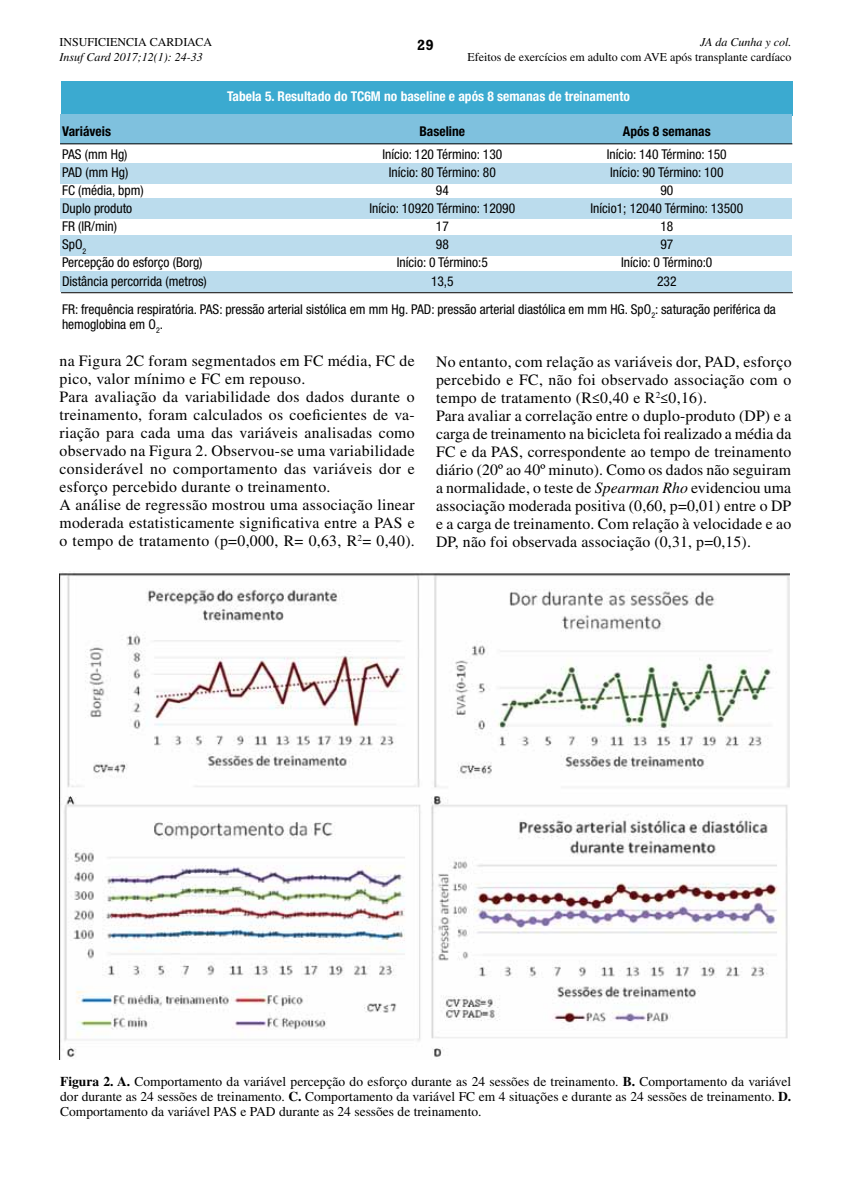
<style>
.page{position:relative;width:851px;height:1191px;background:#fff}
.page>*{position:absolute;margin:0;border:0;box-sizing:border-box;transform-origin:0 0}
.t1{font:15.75px/18px "Times LT Std";letter-spacing:.02em;color:#000}
.t2{font:700 15px "Rockwell";color:#000}
.t3{font:condensed 13.5px/28.2px "Helvetica Neue LT Std";color:#000}
.t4{font:13.5px/15px "Times LT Std";color:#000;text-align:justify}
.t5{font:700 condensed 13.5px "Helvetica Neue LT Std";color:#fff}
.t6{font:700 condensed 13.5px "Helvetica Neue LT Std";color:#000}
.t7{font:12px "Times LT Std";color:#000}
.t8{font:italic 12px "Times LT Std";color:#000}
.s1{font-style:italic}
.s2{font-weight:700}
</style>
<div class="page">
<img style="left:59px;top:573px;width:730px;height:486px">
<div style="left:61px;top:81px;width:731px;height:34px;background:#3baad0"></div>
<div style="left:60px;top:114px;width:732px;height:30px;background:#7fc1de"></div>
<div style="left:60px;top:164px;width:732px;height:20px;background:#bbdced"></div>
<div style="left:60px;top:199px;width:732px;height:20px;background:#bbdced"></div>
<div style="left:60px;top:236px;width:732px;height:20px;background:#bbdced"></div>
<div style="left:60px;top:272px;width:732px;height:20px;background:#bbdced"></div>
<hr style="left:61px;top:292px;width:731px;height:1px;background:#000">
<hr style="left:60px;top:143px;width:732px;height:1px;background:#000">
<p class="t7" style="left:60px;top:36px;width:154px">INSUFICIENCIA CARDIACA</p>
<p class="t8" style="left:60px;top:50px;width:145px">Insuf Card 2017;12(1): 24-33</p>
<p class="t2" style="left:417px;top:36px;width:18px">29</p>
<p class="t8" style="left:700px;top:36px;width:93px">JA da Cunha y col.</p>
<p class="t7" style="left:467px;top:50px;width:325px">Efeitos de exercícios em adulto com AVE após transplante cardíaco</p>
<p class="t5" style="left:227px;top:88px;width:404px">Tabela 5. Resultado do TC6M no baseline e após 8 semanas de treinamento</p>
<p class="t6" style="left:62px;top:123px;width:50px">Variáveis</p>
<p class="t6" style="left:419px;top:123px;width:47px">Baseline</p>
<p class="t6" style="left:622px;top:123px;width:89px">Após 8 semanas</p>
<p class="t3" style="left:62px;top:140px;width:67px">PAS (mm Hg)</p>
<p class="t3" style="left:382px;top:140px;width:121px">Início: 120 Término: 130</p>
<p class="t3" style="left:606px;top:140px;width:121px">Início: 140 Término: 150</p>
<p class="t3" style="left:62px;top:158px;width:68px">PAD (mm Hg)</p>
<p class="t3" style="left:389px;top:158px;width:108px">Início: 80 Término: 80</p>
<p class="t3" style="left:610px;top:158px;width:115px">Início: 90 Término: 100</p>
<p class="t3" style="left:62px;top:176px;width:83px">FC (média, bpm)</p>
<p class="t3" style="left:436px;top:176px;width:14px">94</p>
<p class="t3" style="left:660px;top:176px;width:14px">90</p>
<p class="t3" style="left:62px;top:194px;width:72px">Duplo produto</p>
<p class="t3" style="left:369px;top:194px;width:147px">Início: 10920 Término: 12090</p>
<p class="t3" style="left:590px;top:194px;width:154px">Início1; 12040 Término: 13500</p>
<p class="t3" style="left:62px;top:212px;width:57px">FR (IR/min)</p>
<p class="t3" style="left:436px;top:212px;width:14px">17</p>
<p class="t3" style="left:660px;top:212px;width:14px">18</p>
<p class="t3" style="left:62px;top:230px;width:26px">SpO<sub>2</sub></p>
<p class="t3" style="left:436px;top:230px;width:14px">98</p>
<p class="t3" style="left:660px;top:230px;width:14px">97</p>
<p class="t3" style="left:62px;top:248px;width:142px">Percepção do esforço (Borg)</p>
<p class="t3" style="left:396px;top:248px;width:93px">Início: 0 Término:5</p>
<p class="t3" style="left:621px;top:248px;width:93px">Início: 0 Término:0</p>
<p class="t3" style="left:62px;top:266px;width:146px">Distância percorrida (metros)</p>
<p class="t3" style="left:431px;top:266px;width:24px">13,5</p>
<p class="t3" style="left:62px;top:266px;width:715px;text-indent:595px">232<br>FR: frequência respiratória. PAS: pressão arterial sistólica em mm Hg. PAD: pressão arterial diastólica em mm HG. SpO<sub>2</sub>: saturação periférica da</p>
<p class="t3" style="left:62px;top:310px;width:102px">hemoglobina em O<sub>2</sub>.</p>
<p class="t1" style="left:59px;top:352px;width:357px">na Figura 2C foram segmentados em FC média, FC de pico, valor mínimo e FC em repouso.<br>Para avaliação da variabilidade dos dados durante o treinamento, foram calculados os coeficientes de va&shy;riação para cada uma das variáveis analisadas como observado na Figura 2. Observou-se uma variabilidade considerável no comportamento das variáveis dor e esforço percebido durante o treinamento.<br>A análise de regressão mostrou uma associação linear moderada estatisticamente significativa entre a PAS e o tempo de tratamento (p=0,000, R= 0,63, R<sup>2</sup>= 0,40).</p>
<p class="t1" style="left:436px;top:353px;width:357px">No entanto, com relação as variáveis dor, PAD, esforço percebido e FC, não foi observado associação com o tempo de tratamento (R≤0,40 e R<sup>2</sup>≤0,16).<br>Para avaliar a correlação entre o duplo-produto (DP) e a carga de treinamento na bicicleta foi realizado a média da FC e da PAS, correspondente ao tempo de treinamento diário (20º ao 40º minuto). Como os dados não seguiram a normalidade, o teste de <span class="s1">Spearman Rho</span> evidenciou uma associação moderada positiva (0,60, p=0,01) entre o DP e a carga de treinamento. Com relação à velocidade e ao DP, não foi observada associação (0,31, p=0,15).</p>
<p class="t4" style="left:60px;top:1073px;width:732px"><span class="s2">Figura 2. A.</span> Comportamento da variável percepção do esforço durante as 24 sessões de treinamento. <span class="s2">B.</span> Comportamento da variável dor durante as 24 sessões de treinamento. <span class="s2">C.</span> Comportamento da variável FC em 4 situações e durante as 24 sessões de treinamento. <span class="s2">D.<br></span>Comportamento da variável PAS e PAD durante as 24 sessões de treinamento.</p>
</div>
